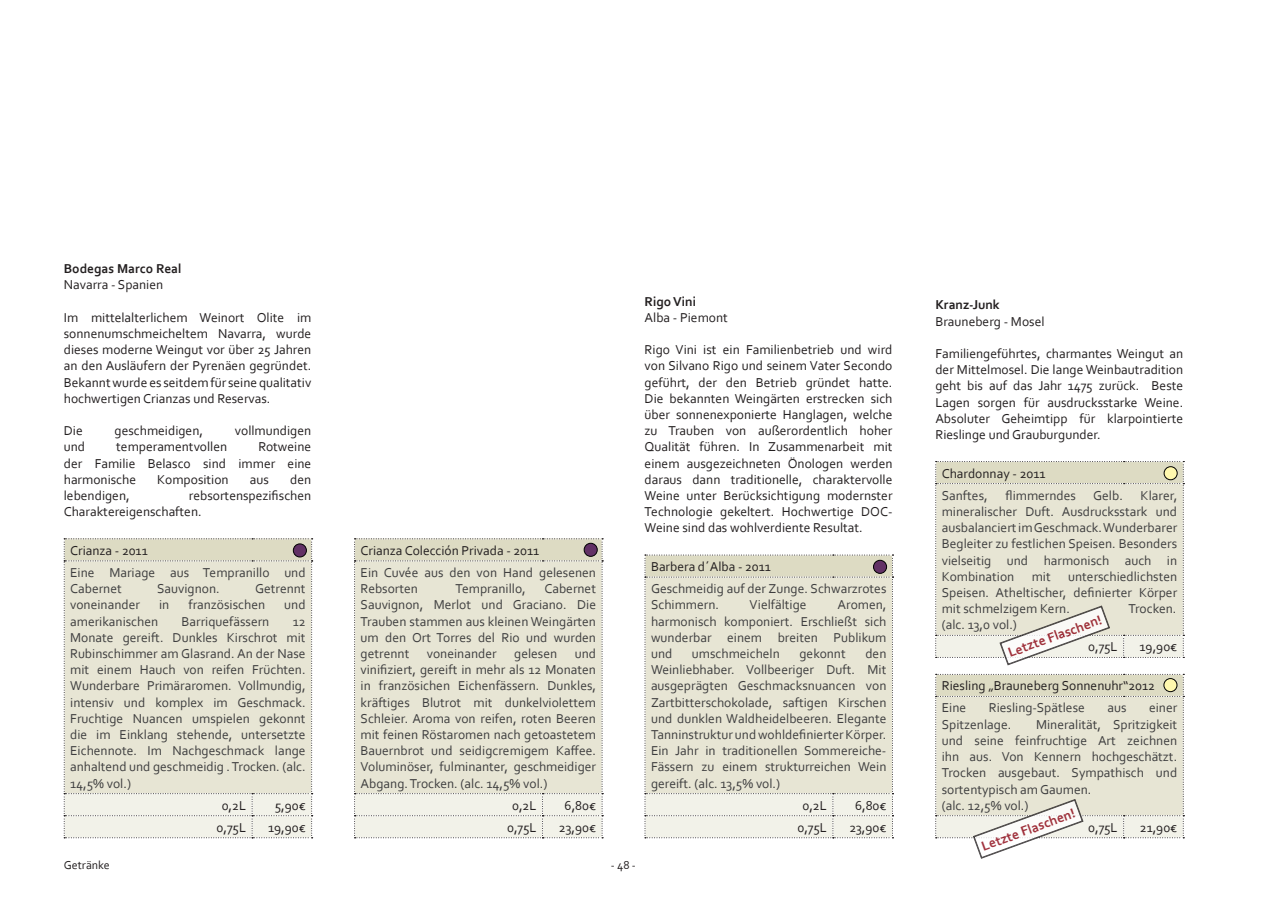
<style>
.page{position:relative;width:1268px;height:902px;background:#fff}
.page>*{position:absolute;margin:0;border:0;box-sizing:border-box;transform-origin:0 0}
.t1{font:700 13.95px "Corbel";color:#8b0110}
.t2{font:13.5px/16.2px "Corbel";color:#3e3e3f;text-align:justify}
.t3{font:13.5px/16.2px "Corbel";color:#231f20;text-align:justify}
.t4{font:700 13.5px "Corbel";color:#231f20}
.t5{font:12px "Corbel";color:#231f20}
</style>
<div class="page">
<svg style="left:64px;top:538px;width:248px;height:300px;background:#e6e4d5"></svg>
<svg style="left:354px;top:538px;width:249px;height:300px;background:#e6e5d5"></svg>
<svg style="left:644px;top:554px;width:249px;height:284px;background:#e6e5d5"></svg>
<svg style="left:935px;top:674px;width:248px;height:184px;background:#e7e6d7"></svg>
<svg style="left:935px;top:461px;width:248px;height:204px;background:#e6e4d5"></svg>
<div style="left:293px;top:544px;width:13px;height:13px;background:#623165;border-radius:50%"></div>
<div style="left:293px;top:543px;width:14px;height:14px;border:1px solid #000;border-radius:50%"></div>
<div style="left:584px;top:543px;width:13px;height:13px;background:#623165;border-radius:50%"></div>
<div style="left:583px;top:543px;width:14px;height:13px;border:1px solid #000;border-radius:50%"></div>
<div style="left:873px;top:560px;width:13px;height:13px;background:#623165;border-radius:50%"></div>
<div style="left:873px;top:560px;width:13px;height:13px;border:1px solid #000;border-radius:50%"></div>
<div style="left:1163px;top:466px;width:13px;height:13px;background:#fff8ae;border-radius:50%"></div>
<div style="left:1163px;top:466px;width:14px;height:14px;border:1px solid #000;border-radius:50%"></div>
<div style="left:1163px;top:678px;width:13px;height:13px;background:#fff8ae;border-radius:50%"></div>
<div style="left:1163px;top:678px;width:14px;height:14px;border:1px solid #000;border-radius:50%"></div>
<p class="t4" style="left:64px;top:260px;width:119px">Bodegas Marco Real</p>
<p class="t3" style="left:64px;top:276px;width:101px">Navarra - Spanien</p>
<p class="t3" style="left:64px;top:309px;width:249px">Im mittelalterlichem Weinort Olite im sonnenumschmeicheltem Navarra, wurde dieses moderne Weingut vor über 25 Jahren an den Ausläufern der Pyrenäen gegründet.<br>Bekannt wurde es seitdem für seine qualitativ hochwertigen Crianzas und Reservas.</p>
<p class="t3" style="left:64px;top:422px;width:20px">Die</p>
<p class="t3" style="left:115px;top:422px;width:90px">geschmeidigen,</p>
<p class="t3" style="left:235px;top:422px;width:78px">vollmundigen</p>
<p class="t3" style="left:64px;top:438px;width:23px">und</p>
<p class="t3" style="left:116px;top:438px;width:112px">temperamentvollen</p>
<p class="t3" style="left:64px;top:438px;width:249px;text-indent:194px">Rotweine der Familie Belasco sind immer eine harmonische</p>
<p class="t3" style="left:157px;top:471px;width:73px">Komposition</p>
<p class="t3" style="left:250px;top:471px;width:21px">aus</p>
<p class="t3" style="left:290px;top:471px;width:23px">den</p>
<p class="t3" style="left:64px;top:487px;width:249px;text-indent:125px">rebsortenspezifischen<br>Charaktereigenschaften.</p>
<p class="t3" style="left:70px;top:542px;width:79px">Crianza - 2011</p>
<p class="t2" style="left:70px;top:564px;width:237px">Eine Mariage aus Tempranillo und<br>Cabernet</p>
<p class="t3" style="left:64px;top:487px;width:67px">lebendigen,</p>
<p class="t2" style="left:157px;top:580px;width:64px">Sauvignon.</p>
<p class="t2" style="left:255px;top:580px;width:52px">Getrennt</p>
<p class="t2" style="left:70px;top:596px;width:71px">voneinander</p>
<p class="t2" style="left:159px;top:596px;width:12px">in</p>
<p class="t2" style="left:188px;top:596px;width:78px">französischen</p>
<p class="t2" style="left:284px;top:596px;width:23px">und</p>
<p class="t2" style="left:70px;top:612px;width:90px">amerikanischen</p>
<p class="t2" style="left:181px;top:612px;width:89px">Barriquefässern</p>
<p class="t2" style="left:70px;top:612px;width:237px;text-indent:222px">12<br>Monate gereift. Dunkles Kirschrot mit Rubinschimmer am Glasrand. An der Nase mit einem Hauch von reifen Früchten.<br>Wunderbare Primäraromen. Vollmundig, intensiv und komplex im Geschmack.<br>Fruchtige Nuancen umspielen gekonnt die im Einklang stehende, untersetzte Eichennote. Im Nachgeschmack lange anhaltend und geschmeidig . Trocken. (alc.<br>14,5% vol.)</p>
<p class="t3" style="left:222px;top:796px;width:26px">0,2L</p>
<p class="t3" style="left:274px;top:796px;width:32px">5,90€</p>
<p class="t3" style="left:216px;top:818px;width:31px">0,75L</p>
<p class="t3" style="left:268px;top:818px;width:39px">19,90€</p>
<p class="t3" style="left:360px;top:542px;width:180px">Crianza Colección Privada - 2011</p>
<p class="t2" style="left:360px;top:564px;width:237px">Ein Cuvée aus den von Hand gelesenen<br>Rebsorten</p>
<p class="t2" style="left:360px;top:580px;width:237px;text-indent:184px">Cabernet Sauvignon, Merlot und Graciano. Die Trauben stammen aus kleinen Weingärten um den Ort Torres del Rio und wurden getrennt</p>
<p class="t2" style="left:455px;top:580px;width:72px">Tempranillo,</p>
<p class="t2" style="left:360px;top:645px;width:237px;text-indent:214px">und vinifiziert, gereift in mehr als 12 Monaten in französichen Eichenfässern. Dunkles, kräftiges Blutrot mit dunkelviolettem Schleier. Aroma von reifen, roten Beeren mit feinen Röstaromen nach getoastetem Bauernbrot und seidigcremigem Kaffee.<br>Voluminöser, fulminanter, geschmeidiger Abgang. Trocken. (alc. 14,5% vol.)</p>
<p class="t3" style="left:512px;top:796px;width:26px">0,2L</p>
<p class="t3" style="left:564px;top:796px;width:33px">6,80€</p>
<p class="t3" style="left:507px;top:818px;width:31px">0,75L</p>
<p class="t3" style="left:559px;top:818px;width:39px">23,90€</p>
<p class="t2" style="left:427px;top:645px;width:71px">voneinander</p>
<p class="t2" style="left:514px;top:645px;width:45px">gelesen</p>
<p class="t4" style="left:644px;top:292px;width:53px">Rigo Vini</p>
<p class="t3" style="left:644px;top:309px;width:85px">Alba - Piemont</p>
<p class="t3" style="left:644px;top:341px;width:249px">Rigo Vini ist ein Familienbetrieb und wird von Silvano Rigo und seinem Vater Secondo geführt, der den Betrieb gründet hatte.<br>Die bekannten Weingärten erstrecken sich über sonnenexponierte Hanglagen, welche zu Trauben von außerordentlich hoher Qualität führen. In Zusammenarbeit mit einem ausgezeichneten Önologen werden daraus dann traditionelle, charaktervolle Weine unter Berücksichtigung modernster Technologie gekeltert. Hochwertige DOC-Weine sind das wohlverdiente Resultat.</p>
<p class="t3" style="left:651px;top:558px;width:121px">Barbera d´Alba - 2011</p>
<p class="t2" style="left:651px;top:580px;width:237px">Geschmeidig auf der Zunge. Schwarzrotes<br>Schimmern.</p>
<p class="t2" style="left:749px;top:596px;width:58px">Vielfältige</p>
<p class="t2" style="left:651px;top:596px;width:237px;text-indent:186px">Aromen, harmonisch komponiert. Erschließt sich wunderbar einem breiten Publikum und</p>
<p class="t2" style="left:651px;top:645px;width:237px;text-indent:214px">den Weinliebhaber. Vollbeeriger Duft. Mit ausgeprägten Geschmacksnuancen von Zartbitterschokolade, saftigen Kirschen und dunklen Waldheidelbeeren. Elegante Tanninstruktur und wohldefinierter Körper.<br>Ein Jahr in traditionellen Sommereiche-Fässern zu einem strukturreichen Wein gereift. (alc. 13,5% vol.)</p>
<p class="t3" style="left:802px;top:796px;width:26px">0,2L</p>
<p class="t3" style="left:854px;top:796px;width:33px">6,80€</p>
<p class="t3" style="left:797px;top:818px;width:31px">0,75L</p>
<p class="t3" style="left:849px;top:818px;width:39px">23,90€</p>
<p class="t2" style="left:691px;top:645px;width:89px">umschmeicheln</p>
<p class="t2" style="left:799px;top:645px;width:48px">gekonnt</p>
<p class="t5" style="left:64px;top:857px;width:47px">Getränke</p>
<p class="t5" style="left:610px;top:857px;width:27px">- 48 -</p>
<p class="t4" style="left:935px;top:296px;width:66px">Kranz-Junk</p>
<p class="t3" style="left:935px;top:312px;width:111px">Brauneberg - Mosel</p>
<p class="t3" style="left:935px;top:345px;width:249px">Familiengeführtes, charmantes Weingut an der Mittelmosel. Die lange Weinbautradition geht bis auf das Jahr 1475 zurück. Beste Lagen sorgen für ausdrucksstarke Weine.<br>Absoluter Geheimtipp für klarpointierte Rieslinge und Grauburgunder.</p>
<p class="t3" style="left:941px;top:464px;width:105px">Chardonnay - 2011</p>
<p class="t2" style="left:941px;top:486px;width:47px">Sanftes,</p>
<p class="t2" style="left:1005px;top:486px;width:72px">flimmerndes</p>
<p class="t2" style="left:1092px;top:486px;width:31px">Gelb.</p>
<p class="t2" style="left:941px;top:486px;width:237px;text-indent:199px">Klarer, mineralischer Duft. Ausdrucksstark und ausbalanciert im Geschmack. Wunderbarer Begleiter zu festlichen Speisen. Besonders vielseitig und harmonisch auch in Kombination</p>
<p class="t2" style="left:941px;top:567px;width:237px;text-indent:126px">unterschiedlichsten Speisen. Atheltischer, definierter Körper mit schmelzigem Kern.</p>
<p class="t2" style="left:1031px;top:567px;width:21px">mit</p>
<p class="t2" style="left:1128px;top:600px;width:49px">Trocken.</p>
<p class="t1" style="left:1005px;top:644px;width:100px;rotate:-20deg">Letzte Flaschen!</p>
<p class="t2" style="left:941px;top:616px;width:77px">(alc. 13,0 vol.)</p>
<p class="t3" style="left:1087px;top:638px;width:31px">0,75L</p>
<p class="t3" style="left:1139px;top:638px;width:39px">19,90€</p>
<p class="t3" style="left:941px;top:677px;width:215px">Riesling „Brauneberg Sonnenuhr“2012</p>
<p class="t2" style="left:941px;top:699px;width:26px">Eine</p>
<p class="t2" style="left:988px;top:699px;width:98px">Riesling-Spätlese</p>
<p class="t2" style="left:1107px;top:699px;width:21px">aus</p>
<p class="t2" style="left:1148px;top:699px;width:30px">einer</p>
<p class="t2" style="left:941px;top:715px;width:71px">Spitzenlage.</p>
<p class="t2" style="left:941px;top:715px;width:237px;text-indent:94px">Mineralität, Spritzigkeit und seine feinfruchtige Art zeichnen ihn aus. Von Kennern hochgeschätzt.<br>Trocken ausgebaut. Sympathisch und sortentypisch am Gaumen.</p>
<p class="t2" style="left:941px;top:796px;width:88px">(alc. 12,5% vol.)</p>
<p class="t3" style="left:1087px;top:818px;width:31px">0,75L</p>
<p class="t3" style="left:1139px;top:818px;width:39px">21,90€</p>
<p class="t1" style="left:978px;top:838px;width:100px;rotate:-20deg">Letzte Flaschen!</p>
</div>
